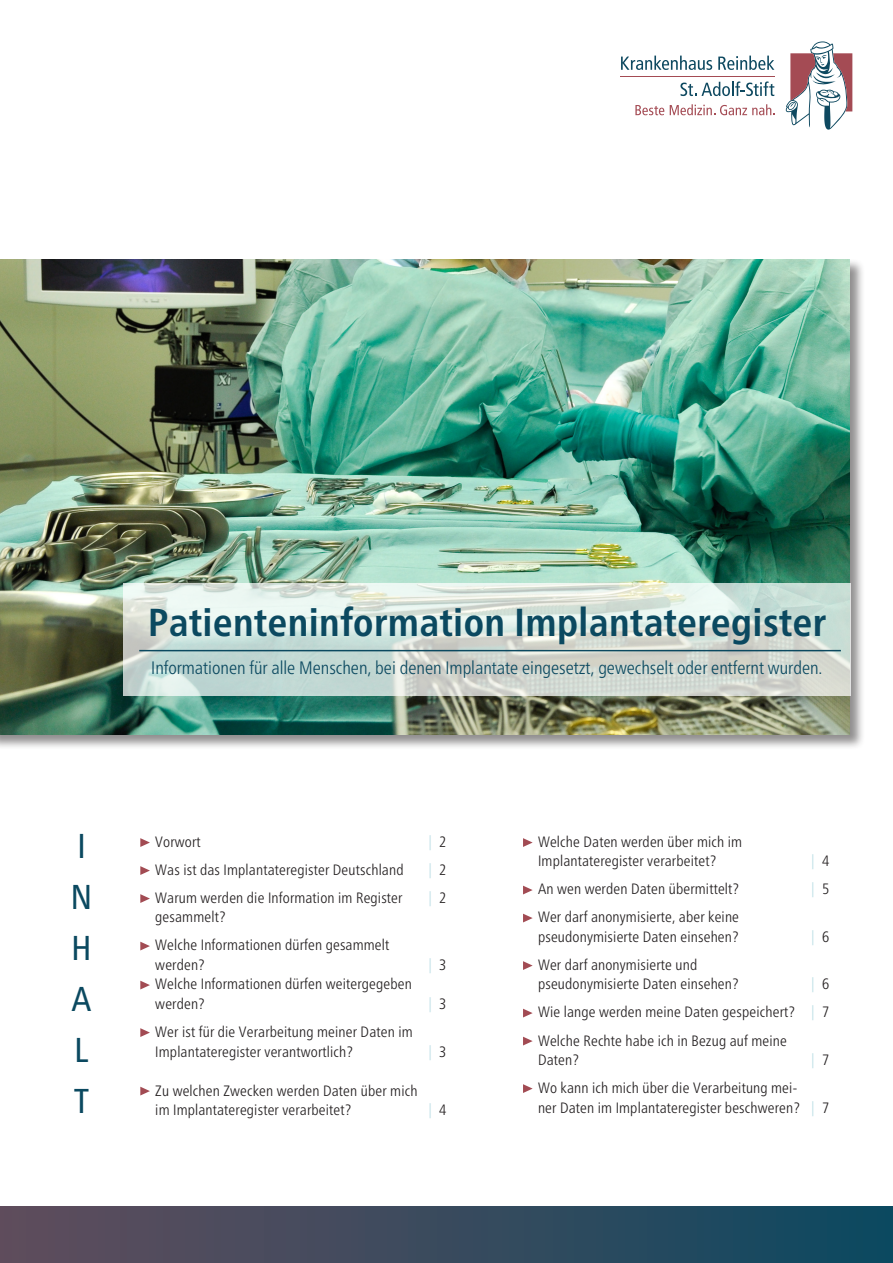
<style>
.page{position:relative;width:893px;height:1263px;background:#fff}
.page>*{position:absolute;margin:0;border:0;box-sizing:border-box;transform-origin:0 0}
.Head_26_PT{font:700 condensed 39px "Frutiger Neue LT";letter-spacing:.01em;color:#0b4960}
.t1{font:condensed 34.5px "Frutiger Neue LT";color:#0b4960}
.Head_26_PT-2{font:300 condensed 18px "Frutiger Neue LT";color:#0b4960}
.Inhalt{font:300 condensed 15px/19.5px "Frutiger Neue LT";letter-spacing:.01em;color:#231f20}
.Inhalt-2{font:300 condensed 15px "Frutiger Neue LT";color:#bedfe6}
.s1{color:#231f20}
.s2{color:#bedfe6}
</style>
<div class="page">
<div style="left:0;top:1206px;width:893px;height:57px;background:linear-gradient(to right,#624d5c,#0d4960)"></div>
<svg style="left:621px;top:56px;width:91px;height:14px"></svg>
<svg style="left:718px;top:56px;width:56px;height:14px"></svg>
<svg style="left:680px;top:81px;width:94px;height:15px"></svg>
<hr style="left:620px;top:76px;width:155px;height:1px;background:#a44b54">
<svg style="left:635px;top:105px;width:29px;height:10px"></svg>
<svg style="left:670px;top:104px;width:105px;height:11px"></svg>
<svg style="left:786px;top:41px;width:66px;height:89px"></svg>
<div style="left:0;top:259px;width:865px;height:491px;background:#231f20;opacity:.5"></div>
<img style="left:0;top:259px;width:850px;height:475px">
<svg style="left:140px;top:838px;width:10px;height:9px"></svg>
<svg style="left:140px;top:866px;width:10px;height:9px"></svg>
<svg style="left:140px;top:894px;width:10px;height:9px"></svg>
<svg style="left:140px;top:942px;width:10px;height:8px"></svg>
<svg style="left:140px;top:981px;width:10px;height:8px"></svg>
<svg style="left:140px;top:1028px;width:10px;height:9px"></svg>
<svg style="left:140px;top:1087px;width:10px;height:8px"></svg>
<svg style="left:523px;top:838px;width:10px;height:9px"></svg>
<svg style="left:523px;top:886px;width:10px;height:8px"></svg>
<svg style="left:523px;top:914px;width:10px;height:8px"></svg>
<svg style="left:523px;top:961px;width:10px;height:9px"></svg>
<svg style="left:523px;top:1009px;width:10px;height:8px"></svg>
<svg style="left:523px;top:1037px;width:10px;height:8px"></svg>
<svg style="left:523px;top:1084px;width:10px;height:9px"></svg>
<svg style="left:123px;top:583px;width:727px;height:112px"></svg>
<hr style="left:139px;top:650px;width:702px;height:1px;background:#0b4960">
<p class="Head_26_PT" style="left:148px;top:599px;width:679px">Patienteninformation Implantateregister</p>
<p class="Head_26_PT-2" style="left:151px;top:657px;width:673px">Informationen für alle Menschen, bei denen Implantate eingesetzt, gewechselt oder entfernt wurden.</p>
<p class="t1" style="left:77px;top:825px;width:10px">I</p>
<p class="t1" style="left:71px;top:876px;width:23px">N</p>
<p class="t1" style="left:72px;top:927px;width:21px">H</p>
<p class="t1" style="left:72px;top:978px;width:21px">A</p>
<p class="t1" style="left:74px;top:1029px;width:16px">L</p>
<p class="t1" style="left:74px;top:1080px;width:17px">T</p>
<p class="Inhalt" style="left:155px;top:832px;width:47px">Vorwort</p>
<p class="Inhalt-2" style="left:428px;top:833px;width:20px">| <span class="s1">2</span></p>
<p class="Inhalt" style="left:155px;top:860px;width:250px">Was ist das Implantateregister Deutschland</p>
<p class="Inhalt-2" style="left:428px;top:861px;width:20px">| <span class="s1">2</span></p>
<p class="Inhalt" style="left:155px;top:888px;width:249px">Warum werden die Information im Register</p>
<p class="Inhalt-2" style="left:428px;top:889px;width:20px">| <span class="s1">2</span></p>
<p class="Inhalt" style="left:155px;top:907px;width:72px">gesammelt?</p>
<p class="Inhalt" style="left:155px;top:935px;width:235px">Welche Informationen dürfen gesammelt werden?</p>
<p class="Inhalt-2" style="left:428px;top:956px;width:20px">| <span class="s1">3</span></p>
<p class="Inhalt" style="left:155px;top:974px;width:258px">Welche Informationen dürfen weitergegeben werden?</p>
<p class="Inhalt" style="left:155px;top:1022px;width:259px">Wer ist für die Verarbeitung meiner Daten im<br>Implantateregister verantwortlich?</p>
<p class="Inhalt" style="left:155px;top:1080px;width:264px">Zu welchen Zwecken werden Daten über mich im Implantateregister verarbeitet?</p>
<p class="Inhalt-2" style="left:428px;top:995px;width:20px">| <span class="s1">3</span></p>
<p class="Inhalt-2" style="left:428px;top:1042px;width:20px">| <span class="s1">3</span></p>
<p class="Inhalt-2" style="left:428px;top:1101px;width:20px">| <span class="s1">4</span></p>
<p class="Inhalt" style="left:538px;top:832px;width:206px">Welche Daten werden über mich im<br>Implantateregister verarbeitet?</p>
<p class="Inhalt-2" style="left:811px;top:852px;width:20px">| <span class="s1">4</span></p>
<p class="Inhalt" style="left:538px;top:879px;width:203px">An wen werden Daten übermittelt?</p>
<p class="Inhalt-2" style="left:811px;top:880px;width:20px">| <span class="s1">5</span></p>
<p class="Inhalt" style="left:538px;top:907px;width:203px">Wer darf anonymisierte, aber keine pseudonymisierte Daten einsehen?</p>
<p class="Inhalt-2" style="left:811px;top:928px;width:20px">| <span class="s1">6</span></p>
<p class="Inhalt" style="left:538px;top:955px;width:202px">Wer darf anonymisierte und pseudonymisierte Daten einsehen?</p>
<p class="Inhalt-2" style="left:811px;top:975px;width:20px">| <span class="s1">6</span></p>
<p class="Inhalt" style="left:538px;top:1002px;width:293px">Wie lange werden meine Daten gespeichert? <span class="s2">|</span> 7</p>
<p class="Inhalt" style="left:538px;top:1030px;width:250px">Welche Rechte habe ich in Bezug auf meine<br>Daten?</p>
<p class="Inhalt-2" style="left:811px;top:1051px;width:20px">| <span class="s1">7</span></p>
<p class="Inhalt" style="left:538px;top:1078px;width:293px">Wo kann ich mich über die Verarbeitung mei-<br>ner Daten im Implantateregister beschweren? <span class="s2">|</span> 7</p>
</div>
